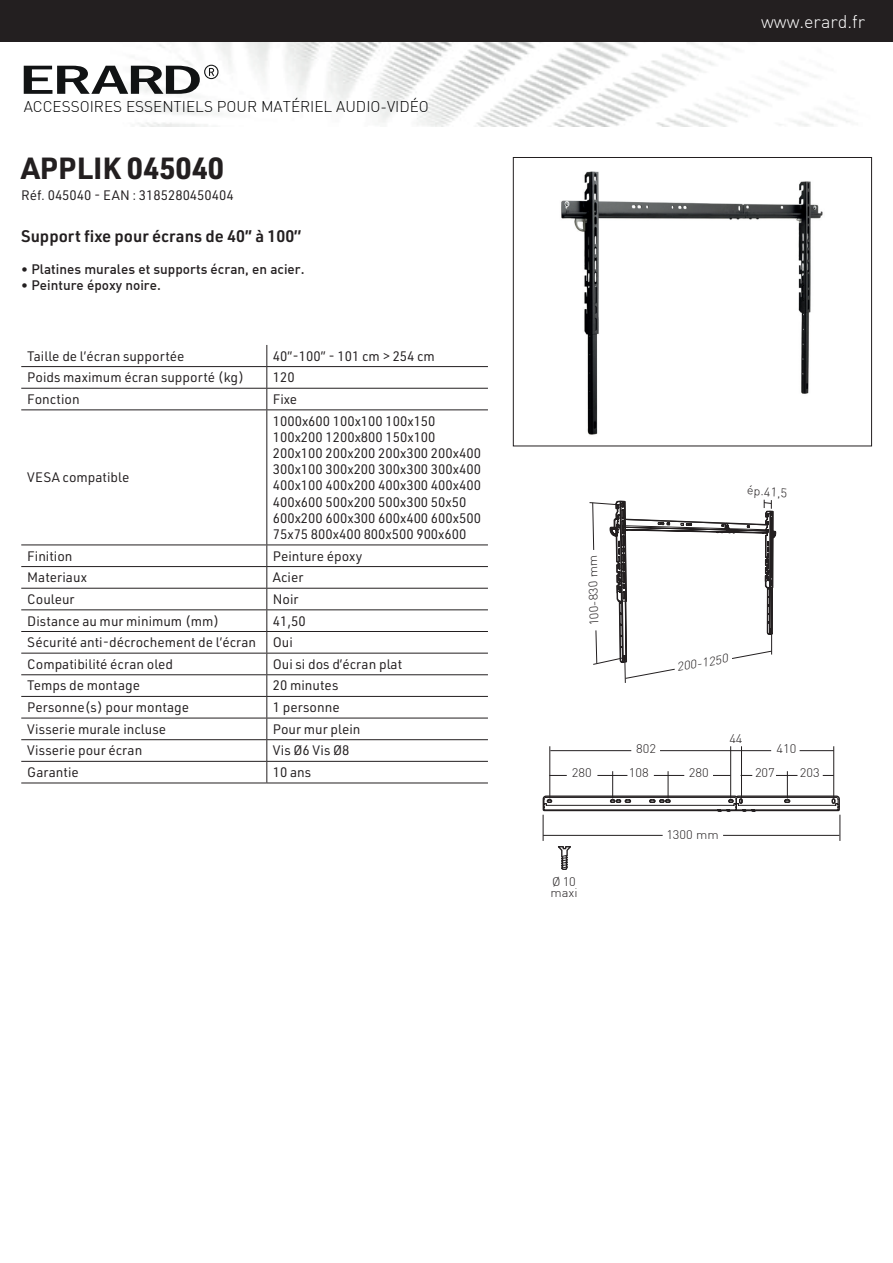
<style>
.page{position:relative;width:893px;height:1263px;background:#fff}
.page>*{position:absolute;margin:0;border:0;box-sizing:border-box;transform-origin:0 0}
.t1{font:700 30px "URWDIN";color:#231f20}
.t2{font:300 18px "DIN";color:#fff}
.t3{font:600 16.5px "URWDIN";color:#231f20}
.t4{font:300 15.3px "DIN";color:#000001}
.t5{font:13.5px/16.2px "URWDIN";color:#231f20}
.t6{font:13.5px "DIN Medium Alternate";color:#231f20}
.t7{font:300 12.3px/10.9px "DIN";color:#231f20;scale:1.05 1}
.t8{font:italic 300 12px "DIN";color:#231f20;scale:1.07 1}
</style>
<div class="page">
<img style="left:23px;top:42px;width:827px;height:84px">
<svg style="left:24px;top:65px;width:195px;height:29px"></svg>
<div style="left:0;top:0;width:893px;height:42px;background:#231f20"></div>
<hr style="left:550px;top:746px;width:1px;height:52px;background:#231f20">
<hr style="left:833px;top:746px;width:1px;height:52px;background:#231f20">
<hr style="left:730px;top:746px;width:1px;height:52px;background:#231f20">
<hr style="left:741px;top:746px;width:1px;height:52px;background:#231f20">
<hr style="left:800px;top:750px;width:34px;height:1px;background:#231f20">
<hr style="left:660px;top:750px;width:111px;height:1px;background:#231f20">
<hr style="left:550px;top:750px;width:81px;height:1px;background:#231f20">
<svg style="left:542px;top:771px;width:299px;height:99px"></svg>
<svg style="left:589px;top:499px;width:188px;height:184px"></svg>
<img style="left:561px;top:171px;width:262px;height:264px">
<div style="left:513px;top:157px;width:359px;height:289px;border:1px solid #231f20"></div>
<hr style="left:21px;top:366px;width:246px;height:1px;background:#231f20">
<hr style="left:267px;top:366px;width:221px;height:1px;background:#231f20">
<hr style="left:21px;top:388px;width:246px;height:1px;background:#231f20">
<hr style="left:267px;top:388px;width:221px;height:1px;background:#231f20">
<svg style="left:266px;top:345px;width:1px;height:64px"></svg>
<hr style="left:21px;top:409px;width:246px;height:1px;background:#231f20">
<hr style="left:267px;top:409px;width:221px;height:1px;background:#231f20">
<hr style="left:266px;top:410px;width:1px;height:134px;background:#231f20">
<hr style="left:21px;top:544px;width:246px;height:1px;background:#231f20">
<hr style="left:267px;top:544px;width:221px;height:1px;background:#231f20">
<hr style="left:21px;top:566px;width:246px;height:1px;background:#231f20">
<hr style="left:267px;top:566px;width:221px;height:1px;background:#231f20">
<hr style="left:21px;top:588px;width:246px;height:1px;background:#231f20">
<hr style="left:267px;top:588px;width:221px;height:1px;background:#231f20">
<hr style="left:21px;top:609px;width:246px;height:1px;background:#231f20">
<hr style="left:267px;top:609px;width:221px;height:1px;background:#231f20">
<hr style="left:21px;top:631px;width:246px;height:1px;background:#231f20">
<hr style="left:267px;top:631px;width:221px;height:1px;background:#231f20">
<hr style="left:21px;top:653px;width:246px;height:1px;background:#231f20">
<hr style="left:267px;top:653px;width:221px;height:1px;background:#231f20">
<hr style="left:21px;top:674px;width:246px;height:1px;background:#231f20">
<hr style="left:267px;top:674px;width:221px;height:1px;background:#231f20">
<hr style="left:21px;top:696px;width:246px;height:1px;background:#231f20">
<hr style="left:267px;top:696px;width:221px;height:1px;background:#231f20">
<hr style="left:21px;top:718px;width:246px;height:1px;background:#231f20">
<hr style="left:267px;top:718px;width:221px;height:1px;background:#231f20">
<hr style="left:21px;top:739px;width:246px;height:1px;background:#231f20">
<hr style="left:267px;top:739px;width:221px;height:1px;background:#231f20">
<hr style="left:21px;top:761px;width:246px;height:1px;background:#231f20">
<hr style="left:267px;top:761px;width:221px;height:1px;background:#231f20">
<svg style="left:266px;top:545px;width:1px;height:238px"></svg>
<hr style="left:21px;top:783px;width:246px;height:1px;background:#231f20">
<hr style="left:267px;top:783px;width:221px;height:1px;background:#231f20">
<p class="t4" style="left:24px;top:97px;width:407px">ACCESSOIRES ESSENTIELS POUR MATÉRIEL AUDIO-VIDÉO</p>
<h1 class="t1" style="left:21px;top:147px;width:204px">APPLIK 045040</h1>
<p class="t5" style="left:21px;top:187px;width:214px">Réf. 045040 - EAN : 3185280450404</p>
<p class="t3" style="left:21px;top:225px;width:282px">Support fixe pour écrans de 40’’ à 100’’</p>
<p class="t6" style="left:21px;top:261px;width:285px">• Platines murales et supports écran, en acier.</p>
<p class="t6" style="left:21px;top:277px;width:141px">• Peinture époxy noire.</p>
<p class="t5" style="left:27px;top:347px;width:159px">Taille de l’écran supportée</p>
<p class="t5" style="left:273px;top:347px;width:164px">40’’-100’’ - 101 cm &gt; 254 cm</p>
<p class="t5" style="left:27px;top:369px;width:218px">Poids maximum écran supporté (kg)</p>
<p class="t5" style="left:273px;top:369px;width:23px">120</p>
<p class="t5" style="left:27px;top:391px;width:54px">Fonction</p>
<p class="t5" style="left:273px;top:391px;width:26px">Fixe</p>
<p class="t5" style="left:27px;top:469px;width:104px">VESA compatible</p>
<p class="t5" style="left:273px;top:412px;width:210px">1000x600 100x100 100x150<br>100x200 1200x800 150x100<br>200x100 200x200 200x300 200x400<br>300x100 300x200 300x300 300x400<br>400x100 400x200 400x300 400x400<br>400x600 500x200 500x300 50x50<br>600x200 600x300 600x400 600x500<br>75x75 800x400 800x500 900x600</p>
<p class="t5" style="left:27px;top:547px;width:47px">Finition</p>
<p class="t5" style="left:273px;top:547px;width:91px">Peinture époxy</p>
<p class="t5" style="left:27px;top:569px;width:61px">Materiaux</p>
<p class="t5" style="left:273px;top:569px;width:32px">Acier</p>
<p class="t5" style="left:27px;top:590px;width:49px">Couleur</p>
<p class="t5" style="left:273px;top:590px;width:27px">Noir</p>
<p class="t5" style="left:27px;top:612px;width:194px">Distance au mur minimum (mm)</p>
<p class="t5" style="left:27px;top:609px;width:280px;line-height:21.6px;text-indent:246px">41,50<br>Sécurité anti-décrochement de l’écran Oui<br>Compatibilité écran oled</p>
<p class="t5" style="left:273px;top:655px;width:131px">Oui si dos d’écran plat</p>
<p class="t5" style="left:27px;top:677px;width:114px">Temps de montage</p>
<p class="t5" style="left:273px;top:677px;width:67px">20 minutes</p>
<p class="t5" style="left:27px;top:699px;width:163px">Personne(s) pour montage</p>
<p class="t5" style="left:273px;top:699px;width:68px">1 personne</p>
<p class="t5" style="left:27px;top:720px;width:140px">Visserie murale incluse</p>
<p class="t5" style="left:273px;top:720px;width:89px">Pour mur plein</p>
<p class="t5" style="left:27px;top:742px;width:117px">Visserie pour écran</p>
<p class="t5" style="left:273px;top:742px;width:78px">Vis Ø6 Vis Ø8</p>
<p class="t5" style="left:27px;top:764px;width:53px">Garantie</p>
<p class="t5" style="left:273px;top:764px;width:40px">10 ans</p>
<h2 class="t2" style="left:761px;top:11px;width:106px">www.erard.fr</h2>
<p class="t7" style="left:588px;top:626px;width:69px;rotate:-91deg">100-830 mm</p>
<p class="t7" style="left:748px;top:484px;width:40px;rotate:6deg">ép.41,5</p>
<p class="t8" style="left:675px;top:660px;width:50px;rotate:-10deg">200-1250</p>
<p class="t7" style="left:729px;top:732px;width:14px">44</p>
<p class="t7" style="left:636px;top:743px;width:20px">802</p>
<p class="t7" style="left:776px;top:743px;width:20px">410</p>
<p class="t7" style="left:629px;top:767px;width:20px">108</p>
<p class="t7" style="left:572px;top:767px;width:20px">280</p>
<p class="t7" style="left:689px;top:767px;width:20px">280</p>
<p class="t7" style="left:755px;top:767px;width:20px">207</p>
<p class="t7" style="left:800px;top:767px;width:20px">203</p>
<p class="t7" style="left:550px;top:876px;width:27px">Ø 10 maxi</p>
<p class="t7" style="left:666px;top:829px;width:51px">1300 mm</p>
</div>
